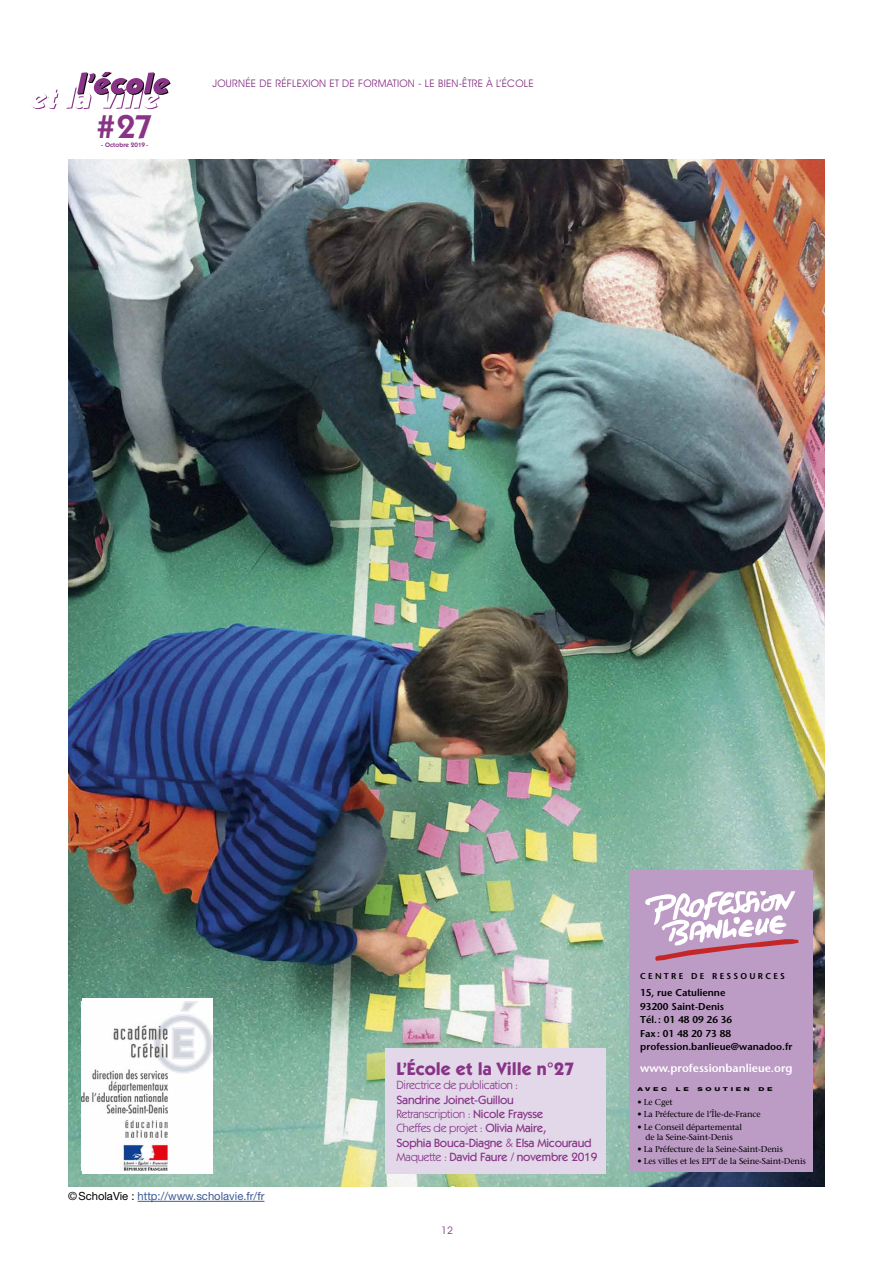
<style>
.page{position:relative;width:893px;height:1263px;background:#fff}
.page>*{position:absolute;margin:0;border:0;box-sizing:border-box;transform-origin:0 0}
.t1{font:600 33.15px "Itc Kabel";color:#873486}
.t2{font:700 18px "Itc Kabel";color:#873486}
.t3{font:500 12px/14.4px "Itc Kabel";letter-spacing:-.02em;color:#873486}
.t4{font:12px "Itc Kabel";letter-spacing:-.02em;color:#873486}
.t5{font:600 11.4px "Stone Sans";color:#fff}
.t6{font:11.25px "Helvetica Neue";color:#3b5a98}
.t7{font:10.5px "Avant Garde IT Cby BT";letter-spacing:.02em;color:#873486}
.t8{font:600 9.9px/13.6px "Stone Sans";color:#000}
.t9{font:8.55px/10.2px "Stone Serif";letter-spacing:-.015em;color:#000;text-align:center}
.t10{font:600 8.55px "Stone Sans";letter-spacing:.265em;color:#000}
.t11{font:600 6.45px "Itc Kabel";color:#873486}
.t12{font:800 5.25px "Helvetica Neue";color:#000;scale:1.5 1}
.s1{color:#000}
.s2{font-weight:400}
</style>
<div class="page">
<img style="left:68px;top:159px;width:757px;height:1027px">
<svg style="left:31px;top:89px;width:27px;height:20px"></svg>
<svg style="left:66px;top:72px;width:105px;height:37px"></svg>
<div style="left:629px;top:871px;width:184px;height:301px;background:#bc9bc5"></div>
<svg style="left:645px;top:891px;width:153px;height:70px"></svg>
<div style="left:82px;top:998px;width:131px;height:176px;background:#fff"></div>
<img style="left:82px;top:1002px;width:131px;height:168px">
<div style="left:386px;top:1049px;width:220px;height:125px;background:#e3d7ea"></div>
<hr style="left:138px;top:1201px;width:126px;height:1px;background:#3b5a98">
<h1 class="t1" style="left:97px;top:107px;width:57px">#27</h1>
<p class="t11" style="left:101px;top:141px;width:49px">- Octobre 2019-</p>
<p class="t7" style="left:213px;top:77px;width:323px">JOURNÉE DE RÉFLEXION ET DE FORMATION - LE BIEN-ÊTRE À L’ÉCOLE</p>
<h3 class="t6" style="left:68px;top:1189px;width:198px"><span class="s1">©ScholaVie :</span> http://www.scholavie.fr/fr</h3>
<h2 class="t2" style="left:396px;top:1058px;width:179px">L’École et la Ville n°27</h2>
<h3 class="t4" style="left:396px;top:1078px;width:123px">Directrice de publication :</h3>
<h3 class="t3" style="left:396px;top:1092px;width:202px">Sandrine Joinet-Guillou<br><span class="s2">Retranscription :</span> Nicole Fraysse<br><span class="s2">Cheffes de projet :</span> Olivia Maire,<br>Sophia Bouca-Diagne <span class="s2">&amp;</span> Elsa Micouraud <span class="s2">Maquette :</span> David Faure / novembre 2019</h3>
<p class="t7" style="left:441px;top:1224px;width:14px">12</p>
<p class="t10" style="left:640px;top:971px;width:146px">CENTRE DE RESSOURCES</p>
<p class="t8" style="left:640px;top:985px;width:154px">15, rue Catulienne<br>93200 Saint-Denis<br>Tél.: 01 48 09 26 36<br>Fax: 01 48 20 73 88 profession.banlieue@wanadoo.fr</p>
<h3 class="t5" style="left:640px;top:1061px;width:154px">www.professionbanlieue.org</h3>
<p class="t9" style="left:637px;top:1097px;width:37px">• Le Cget</p>
<p class="t9" style="left:637px;top:1109px;width:125px">• La Préfecture de l’Île-de-France</p>
<p class="t9" style="left:637px;top:1121px;width:106px">• Le Conseil départemental de la Seine-Saint-Denis</p>
<p class="t9" style="left:637px;top:1144px;width:147px">• La Préfecture de la Seine-Saint-Denis</p>
<p class="t9" style="left:637px;top:1156px;width:170px">• Les villes et les EPT de la Seine-Saint-Denis</p>
<p class="t12" style="left:637px;top:1086px;width:21px">AVEC</p>
<p class="t12" style="left:676px;top:1086px;width:10px">L E</p>
<p class="t12" style="left:697px;top:1086px;width:36px">SOUTIEN</p>
<p class="t12" style="left:758px;top:1086px;width:11px">D E</p>
</div>
